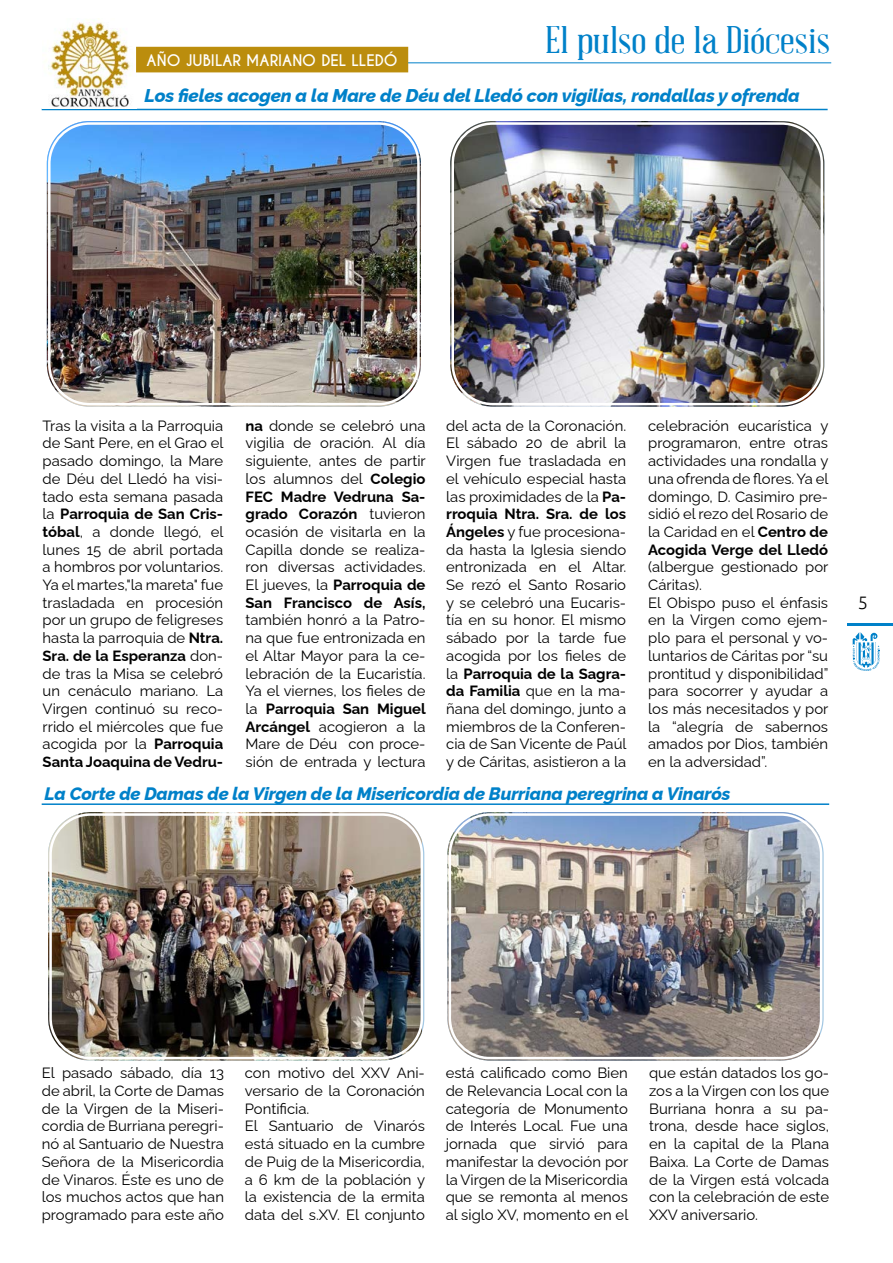
<style>
.page{position:relative;width:893px;height:1263px;background:#fff}
.page>*{position:absolute;margin:0;border:0;box-sizing:border-box;transform-origin:0 0}
.t1{font:37.5px "Abraham Lincoln";color:#0081c9;scale:1.2 1}
.t2{font:italic 800 18.45px "Raleway";letter-spacing:-.01em;color:#0081c9}
.t3{font:italic 800 18px "Raleway";letter-spacing:-.01em;color:#0081c9}
.t4{font:300 18px "Ubuntu";color:#000}
.t5{font:700 15px "Caviar Dreams";color:#fff}
.t6{font:14.85px/17.7px "Raleway";color:#000;text-align:justify}
.s1{font-weight:700}
</style>
<div class="page">
<hr style="left:847px;top:624px;width:46px;height:2px;background:#0081c9">
<svg style="left:853px;top:632px;width:26px;height:39px"></svg>
<hr style="left:45px;top:62px;width:786px;height:1px;background:#0081c9">
<hr style="left:42px;top:109px;width:786px;height:1px;background:#0081c9">
<img style="left:450px;top:121px;width:374px;height:286px">
<div style="left:446px;top:117px;width:382px;height:293px;border:2px solid #fff;border-radius:45px"></div>
<div style="left:451px;top:122px;width:372px;height:283px;border:2px solid #fff;border-radius:40px"></div>
<hr style="left:42px;top:803px;width:787px;height:2px;background:#0081c9">
<img style="left:45px;top:18px;width:91px;height:89px">
<div style="left:137px;top:48px;width:270px;height:24px;background:#bb8d0d"></div>
<div style="left:136px;top:47px;width:272px;height:25px;border:2px solid #bc8e0d"></div>
<img style="left:47px;top:121px;width:374px;height:286px">
<div style="left:43px;top:117px;width:382px;height:293px;border:2px solid #fff;border-radius:45px"></div>
<div style="left:48px;top:122px;width:372px;height:283px;border:2px solid #fff;border-radius:40px"></div>
<img style="left:447px;top:812px;width:373px;height:248px">
<div style="left:444px;top:808px;width:383px;height:256px;border:2px solid #fff;border-radius:45px"></div>
<div style="left:449px;top:813px;width:373px;height:246px;border:2px solid #fff;border-radius:40px"></div>
<img style="left:48px;top:812px;width:374px;height:248px">
<div style="left:44px;top:808px;width:384px;height:256px;border:2px solid #fff;border-radius:45px"></div>
<div style="left:49px;top:813px;width:374px;height:246px;border:2px solid #fff;border-radius:40px"></div>
<h1 class="t1" style="left:545px;top:21px;width:239px">El pulso de la Diócesis</h1>
<p class="t2" style="left:145px;top:81px;width:657px">Los fieles acogen a la Mare de Déu del Lledó con vigilias, rondallas y ofrenda</p>
<p class="t5" style="left:147px;top:51px;width:253px">AÑO JUBILAR MARIANO DEL LLEDÓ</p>
<p class="t6" style="left:43px;top:415px;width:183px">Tras la visita a la Parroquia de Sant Pere, en el Grao el pasado domingo, la Mare de Déu del Lledó ha visi&shy;tado esta semana pasada la <span class="s1">Parroquia de San Cris&shy;tóbal</span>, a donde llegó, el lunes 15 de abril portada a hombros por voluntarios.<br>Ya el martes,"la mareta" fue trasladada en procesión por un grupo de feligreses hasta la parroquia de <span class="s1">Ntra.<br>Sra. de la Esperanza</span> don&shy;de tras la Misa se celebró un cenáculo mariano. La Virgen continuó su reco&shy;rrido el miércoles que fue acogida por la <span class="s1">Parroquia Santa Joaquina de Vedru-</span></p>
<p class="t6" style="left:246px;top:415px;width:182px"><span class="s1">na</span> donde se celebró una vigilia de oración. Al día siguiente, antes de partir los alumnos del <span class="s1">Colegio FEC Madre Vedruna Sa&shy;grado Corazón</span> tuvieron ocasión de visitarla en la Capilla donde se realiza&shy;ron diversas actividades.<br>El jueves, la <span class="s1">Parroquia de San Francisco de Asís,</span></p>
<p class="t6" style="left:246px;top:610px;width:182px">también honró a la Patro&shy;na que fue entronizada en el Altar Mayor para la ce&shy;lebración de la Eucaristía.<br>Ya el viernes, los fieles de la <span class="s1">Parroquia San Miguel Arcángel</span> acogieron a la Mare de Déu con proce&shy;sión de entrada y lectura</p>
<p class="t6" style="left:446px;top:415px;width:182px">del acta de la Coronación.<br>El sábado 20 de abril la Virgen fue trasladada en el vehículo especial hasta las proximidades de la <span class="s1">Pa&shy;rroquia Ntra. Sra. de los Ángeles</span> y fue procesiona&shy;da hasta la Iglesia siendo entronizada en el Altar.<br>Se rezó el Santo Rosario y se celebró una Eucaris&shy;tía en su honor. El mismo sábado por la tarde fue acogida por los fieles de la <span class="s1">Parroquia de la Sagra&shy;da Familia</span> que en la ma&shy;ñana del domingo, junto a miembros de la Conferen&shy;cia de San Vicente de Paúl y de Cáritas, asistieron a la</p>
<p class="t6" style="left:648px;top:415px;width:182px">celebración eucarística y programaron, entre otras actividades una rondalla y una ofrenda de flores. Ya el domingo, D. Casimiro pre&shy;sidió el rezo del Rosario de la Caridad en el <span class="s1">Centro de Acogida Verge del Lledó</span></p>
<p class="t6" style="left:648px;top:557px;width:182px;text-align:left">(albergue gestionado por<br>Cáritas).<br>El Obispo puso el énfasis en la Virgen como ejem&shy;plo para el personal y vo&shy;luntarios de Cáritas por “su prontitud y disponibilidad” para socorrer y ayudar a los más necesitados y por la “alegría de sabernos amados por Dios, también en la adversidad”.</p>
<p class="t3" style="left:45px;top:779px;width:687px">La Corte de Damas de la Virgen de la Misericordia de Burriana peregrina a Vinarós</p>
<p class="t4" style="left:858px;top:591px;width:12px">5</p>
<p class="t6" style="left:42px;top:1062px;width:184px">El pasado sábado, día 13 de abril, la Corte de Damas de la Virgen de la Miseri&shy;cordia de Burriana peregri&shy;nó al Santuario de Nuestra Señora de la Misericordia de Vinaros. Éste es uno de los muchos actos que han programado para este año</p>
<p class="t6" style="left:245px;top:1062px;width:182px;text-align:left">con motivo del XXV Ani&shy;versario de la Coronación<br>Pontificia.<br>El Santuario de Vinarós está situado en la cumbre de Puig de la Misericordia, a 6 km de la población y la existencia de la ermita data del s.XV. El conjunto</p>
<p class="t6" style="left:446px;top:1062px;width:184px">está calificado como Bien de Relevancia Local con la categoría de Monumento de Interés Local. Fue una jornada que sirvió para manifestar la devoción por la Virgen de la Misericordia que se remonta al menos al siglo XV, momento en el</p>
<p class="t6" style="left:649px;top:1062px;width:182px">que están datados los go&shy;zos a la Virgen con los que Burriana honra a su pa&shy;trona, desde hace siglos, en la capital de la Plana Baixa. La Corte de Damas de la Virgen está volcada con la celebración de este XXV aniversario.</p>
</div>
